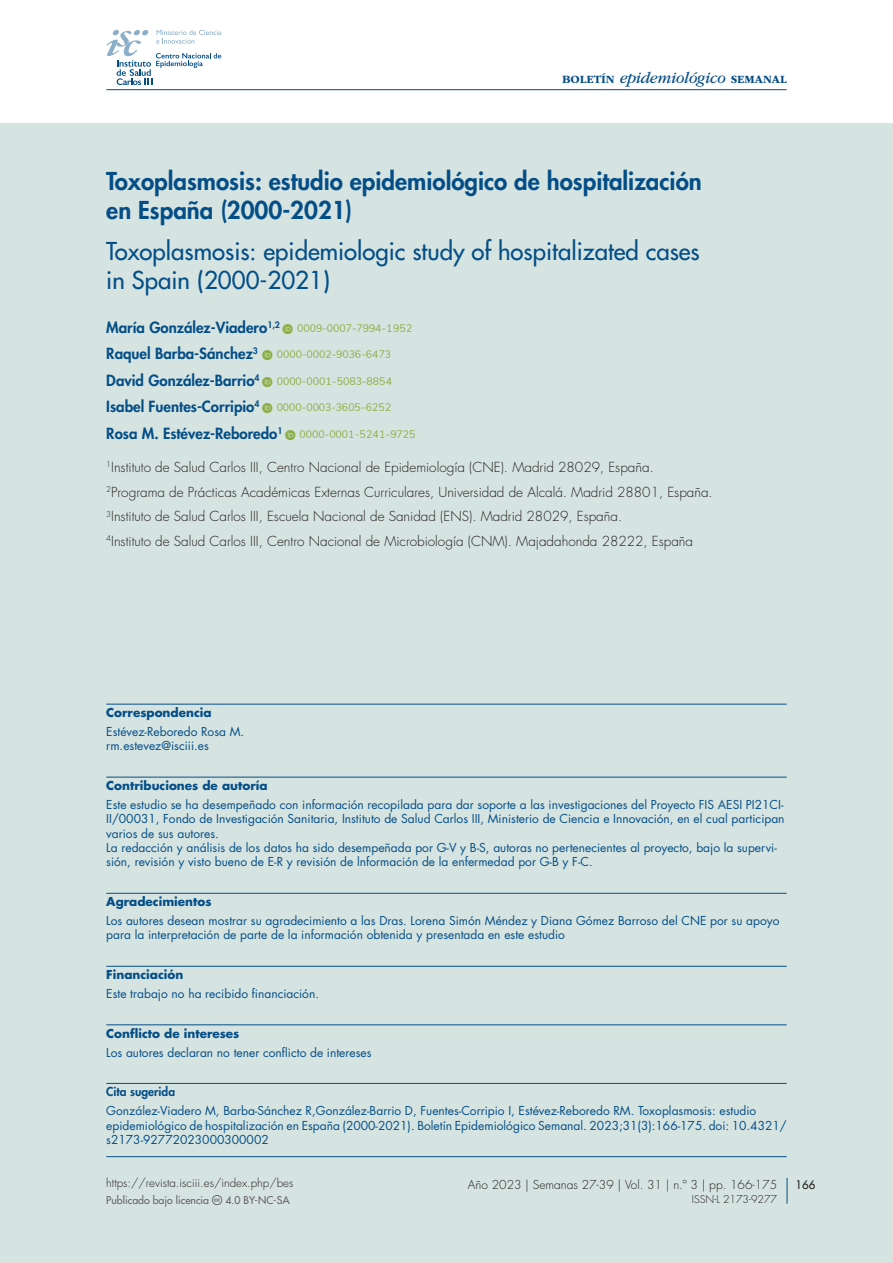
<style>
.page{position:relative;width:893px;height:1263px;background:#fff}
.page>*{position:absolute;margin:0;border:0;box-sizing:border-box;transform-origin:0 0}
.sps_titulo_original{font:800 24px/28.8px "Futura Std";color:#044e87}
.sps_titulo_traduc{font:500 24px/28.8px "Futura Std";color:#044e87}
.sps_autores{font:800 15px "Futura Std";color:#044e87}
.sps_afiliaciones{font:300 13.5px "Futura Std";color:#231f20}
.sps_texto_metadatos{font:12px/14.4px "Futura Std";color:#044e87}
.sps_titulo_metadatos{font:700 12px "Futura Std";color:#044e87}
.t1{font:300 12px "Futura Std";color:#231f20}
.sps_titulo_metadatos-2{font:800 12px "Futura Std";color:#044e87}
.t2{font:300 11.55px "Futura Std";color:#231f20}
.t3{font:700 11.55px "ITC Garamond Std";color:#044e87}
.t4{font:500 11.55px "Futura Std";color:#231f20}
.t5{font:500 10.5px "Futura Std";color:#636366}
.t6{font:300 10.5px "Futura Std";color:#231f20}
.sps_autores-2{font:10.5px "Font Awesome 5 Brands";color:#8bae44}
.s1{font-weight:400;font-style:italic;font-size:16.5px}
</style>
<div class="page">
<div style="left:0;top:123px;width:893px;height:1140px;background:#d6e4e1"></div>
<svg style="left:787px;top:1178px;width:1px;height:26px"></svg>
<hr style="left:106px;top:89px;width:681px;height:1px;background:#044e87">
<svg style="left:106px;top:30px;width:115px;height:55px"></svg>
<hr style="left:106px;top:704px;width:681px;height:1px;background:#044e87">
<hr style="left:106px;top:777px;width:681px;height:1px;background:#044e87">
<hr style="left:106px;top:893px;width:681px;height:1px;background:#044e87">
<hr style="left:106px;top:966px;width:681px;height:1px;background:#044e87">
<hr style="left:106px;top:1024px;width:681px;height:1px;background:#044e87">
<hr style="left:106px;top:1083px;width:681px;height:1px;background:#044e87">
<hr style="left:106px;top:1156px;width:681px;height:1px;background:#044e87">
<p class="t3" style="left:562px;top:73px;width:226px">BOLETÍN <span class="s1">epidemiológico</span> SEMANAL</p>
<p class="sps_titulo_original" style="left:106px;top:167px;width:597px">Toxoplasmosis: estudio epidemiológico de hospitalización en España (2000-2021)</p>
<p class="sps_titulo_traduc" style="left:106px;top:237px;width:595px">Toxoplasmosis: epidemiologic study of hospitalizated cases in Spain (2000-2021)</p>
<p class="sps_autores" style="left:106px;top:318px;width:175px">María González-Viadero<sup>1,2</sup></p>
<p class="sps_autores" style="left:106px;top:344px;width:153px">Raquel Barba-Sánchez<sup>3</sup></p>
<p class="sps_autores-2" style="left:349px;top:350px;width:44px">✓ ✔✓</p>
<p class="sps_autores" style="left:106px;top:371px;width:155px">David González-Barrio<sup>4</sup></p>
<p class="sps_autores" style="left:106px;top:397px;width:155px">Isabel Fuentes-Corripio<sup>4</sup></p>
<p class="sps_autores" style="left:106px;top:424px;width:178px">Rosa M. Estévez-Reboredo<sup>1</sup></p>
<p class="sps_afiliaciones" style="left:106px;top:459px;width:549px"><sup>1</sup>Instituto de Salud Carlos III, Centro Nacional de Epidemiología (CNE). Madrid 28029, España.</p>
<p class="sps_afiliaciones" style="left:106px;top:483px;width:608px"><sup>2</sup>Programa de Prácticas Académicas Externas Curriculares, Universidad de Alcalá. Madrid 28801, España.</p>
<p class="sps_afiliaciones" style="left:106px;top:508px;width:517px"><sup>3</sup>Instituto de Salud Carlos III, Escuela Nacional de Sanidad (ENS). Madrid 28029, España.</p>
<p class="sps_afiliaciones" style="left:106px;top:533px;width:588px"><sup>4</sup>Instituto de Salud Carlos III, Centro Nacional de Microbiología (CNM). Majadahonda 28222, España</p>
<p class="sps_titulo_metadatos" style="left:106px;top:705px;width:107px">Correspondencia</p>
<p class="sps_texto_metadatos" style="left:106px;top:724px;width:139px">Estévez-Reboredo Rosa M.</p>
<p class="sps_texto_metadatos" style="left:106px;top:739px;width:104px">rm.estevez@isciii.es</p>
<p class="sps_titulo_metadatos" style="left:106px;top:778px;width:163px">Contribuciones de autoría</p>
<p class="sps_texto_metadatos" style="left:106px;top:797px;width:680px;text-align:justify">Este estudio se ha desempeñado con información recopilada para dar soporte a las investigaciones del Proyecto FIS AESI PI21CI-II/00031, Fondo de Investigación Sanitaria, Instituto de Salud Carlos III, Ministerio de Ciencia e Innovación, en el cual participan varios de sus autores.</p>
<p class="sps_texto_metadatos" style="left:106px;top:840px;width:672px">La redacción y análisis de los datos ha sido desempeñada por G-V y B-S, autoras no pertenecientes al proyecto, bajo la supervi&shy;sión, revisión y visto bueno de E-R y revisión de lnformación de la enfermedad por G-B y F-C.</p>
<p class="sps_titulo_metadatos" style="left:106px;top:894px;width:107px">Agradecimientos</p>
<p class="sps_texto_metadatos" style="left:106px;top:913px;width:675px">Los autores desean mostrar su agradecimiento a las Dras. Lorena Simón Méndez y Diana Gómez Barroso del CNE por su apoyo para la interpretación de parte de la información obtenida y presentada en este estudio</p>
<p class="sps_titulo_metadatos" style="left:106px;top:967px;width:79px">Financiación</p>
<p class="sps_texto_metadatos" style="left:106px;top:986px;width:214px">Este trabajo no ha recibido financiación.</p>
<p class="sps_titulo_metadatos" style="left:106px;top:1025px;width:135px">Conflicto de intereses</p>
<p class="sps_texto_metadatos" style="left:106px;top:1045px;width:267px">Los autores declaran no tener conflicto de intereses</p>
<p class="sps_titulo_metadatos-2" style="left:106px;top:1084px;width:70px">Cita sugerida</p>
<p class="sps_texto_metadatos" style="left:106px;top:1104px;width:682px">González-Viadero M, Barba-Sánchez R,González-Barrio D, Fuentes-Corripio I, Estévez-Reboredo RM. Toxoplasmosis: estudio epidemiológico de hospitalización en España (2000-2021). Boletín Epidemiológico Semanal. 2023;31(3):166-175. doi: 10.4321/ s2173-92772023000300002</p>
<p class="t2" style="left:106px;top:1176px;width:189px">https://revista.isciii.es/index.php/bes</p>
<p class="t5" style="left:106px;top:1193px;width:185px">Publicado bajo licencia ▼❖□□■▲ 4.0 BY-NC-SA</p>
<p class="t1" style="left:468px;top:1177px;width:311px">Año 2023 | Semanas 27-39 | Vol. 31 | n.º 3 | pp. 166-175</p>
<p class="t4" style="left:795px;top:1177px;width:22px">166</p>
<p class="t6" style="left:692px;top:1193px;width:87px">ISSN-L 2173-9277</p>
</div>
